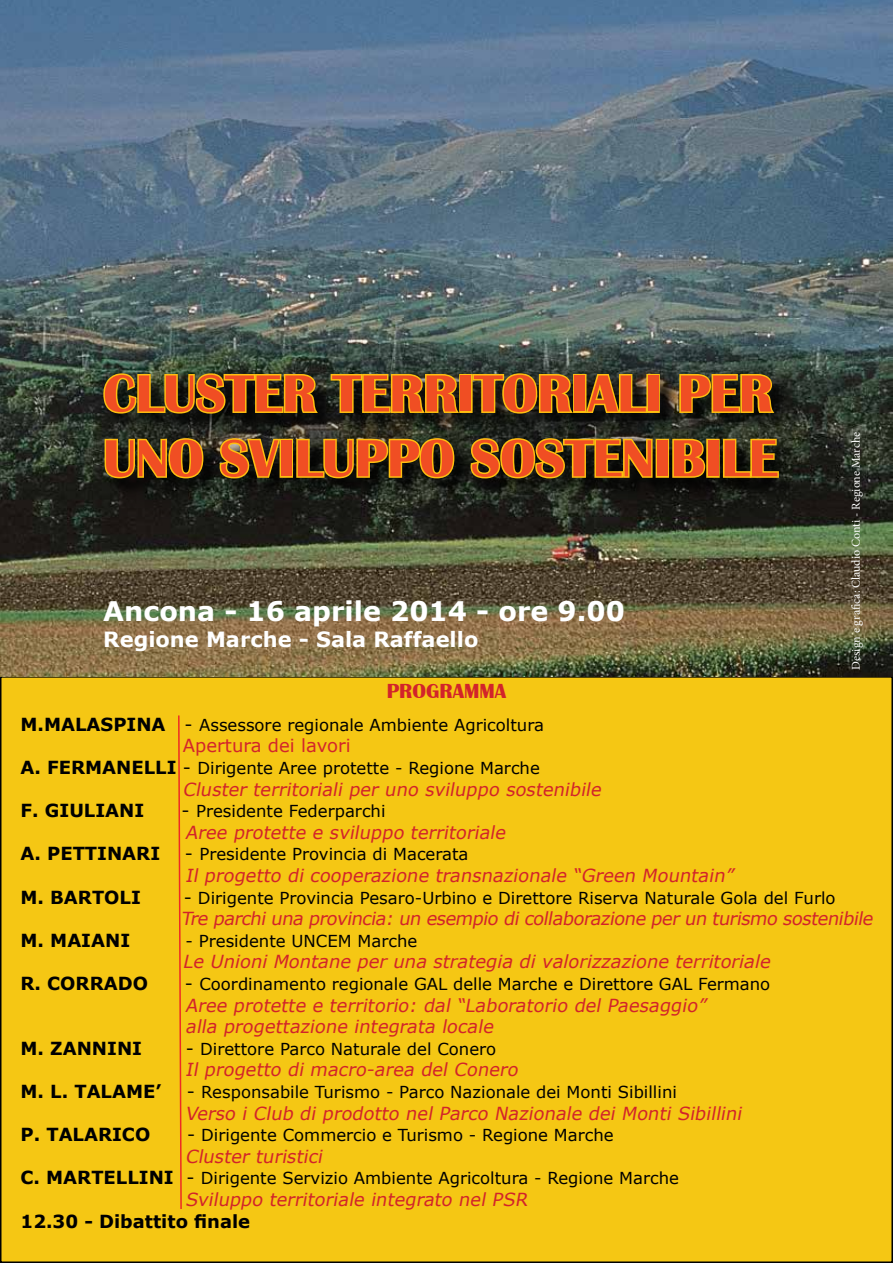
<style>
.page{position:relative;width:893px;height:1263px;background:#fff}
.page>*{position:absolute;margin:0;border:0;box-sizing:border-box;transform-origin:0 0}
.t1{font:700 54px/64.8px "Britannic";color:#f04e23}
.t2{font:700 27px "Verdana";color:#fff}
.t3{font:700 21px "Verdana";color:#fff}
.t4{font:700 21px "Britannic";color:#d2232a}
.t5{font:italic 18px/21.6px "Verdana";color:#d2232a}
.t6{font:700 18px "Verdana";color:#000}
.t7{font:italic 18px "Verdana";color:#d2232a}
.t8{font:18px "Verdana";color:#d3252b}
.t9{font:16.5px "Verdana";color:#000}
.t10{font:12px "Minion Pro";color:#fff}
.s1{font-weight:700;font-size:18px}
.s2{font-size:18px}
</style>
<div class="page">
<div style="left:1px;top:677px;width:891px;height:585px;background:#f5c714"></div>
<svg style="left:178px;top:715px;width:4px;height:494px"></svg>
<img style="left:0;top:0;width:893px;height:676px">
<div style="left:69px;top:337px;width:764px;height:199px;background:#000;opacity:.75"></div>
<div style="left:106px;top:376px;width:691px;height:120px;background:#000;opacity:.75"></div>
<svg style="left:102px;top:372px;width:219px;height:43px;background:#6f5a15"></svg>
<svg style="left:329px;top:372px;width:133px;height:42px;background:#79601a"></svg>
<div style="left:459px;top:374px;width:14px;height:39px;border:3px solid #febe10"></div>
<svg style="left:471px;top:372px;width:105px;height:43px;background:#735c19"></svg>
<div style="left:573px;top:374px;width:13px;height:39px;border:3px solid #febe10"></div>
<svg style="left:584px;top:372px;width:65px;height:42px;background:#735c19"></svg>
<div style="left:646px;top:374px;width:14px;height:39px;border:3px solid #febe10"></div>
<svg style="left:678px;top:372px;width:100px;height:42px;background:#705b15"></svg>
<svg style="left:103px;top:437px;width:102px;height:43px;background:#705912"></svg>
<svg style="left:218px;top:437px;width:64px;height:43px;background:#7a6018"></svg>
<div style="left:280px;top:439px;width:13px;height:39px;border:3px solid #febe10"></div>
<svg style="left:295px;top:437px;width:161px;height:43px;background:#695413"></svg>
<svg style="left:469px;top:437px;width:185px;height:43px;background:#745b12"></svg>
<div style="left:656px;top:439px;width:13px;height:39px;border:3px solid #febe10"></div>
<svg style="left:671px;top:437px;width:36px;height:42px"></svg>
<div style="left:706px;top:439px;width:14px;height:39px;border:3px solid #febe10"></div>
<svg style="left:721px;top:437px;width:59px;height:42px;background:#6a5613"></svg>
<h1 class="t1" style="left:103px;top:362px;width:676px">CLUSTER TERRITORIALI PER<br>UNO SVILUPPO SOSTENIBILE</h1>
<h2 class="t2" style="left:103px;top:592px;width:523px">Ancona - 16 aprile 2014 - ore 9.00</h2>
<p class="t3" style="left:103px;top:624px;width:377px">Regione Marche - Sala Raffaello</p>
<p class="t10" style="left:848px;top:670px;width:240px;rotate:-90deg">Design e grafica: Claudio Conti - Regione Marche</p>
<p class="t4" style="left:387px;top:679px;width:121px">PROGRAMMA</p>
<p class="t9" style="left:21px;top:713px;width:525px"><span class="s1">M.MALASPINA</span> <span class="s2">-</span> Assessore regionale Ambiente Agricoltura</p>
<p class="t8" style="left:183px;top:733px;width:169px">Apertura dei lavori</p>
<p class="t9" style="left:21px;top:757px;width:521px"><span class="s1">A. FERMANELLI</span> <span class="s2">-</span> Dirigente Aree protette - Regione Marche</p>
<p class="t5" style="left:182px;top:778px;width:424px">Cluster territoriali per uno sviluppo sostenibile</p>
<p class="t6" style="left:21px;top:798px;width:125px">F. GIULIANI</p>
<p class="t9" style="left:182px;top:800px;width:205px"><span class="s2">-</span> Presidente Federparchi</p>
<p class="t5" style="left:185px;top:821px;width:326px">Aree protette e sviluppo territoriale</p>
<p class="t6" style="left:21px;top:841px;width:141px">A. PETTINARI</p>
<p class="t9" style="left:185px;top:843px;width:285px"><span class="s2">-</span> Presidente Provincia di Macerata</p>
<p class="t5" style="left:185px;top:864px;width:554px">Il progetto di cooperazione transnazionale “Green Mountain”</p>
<p class="t6" style="left:21px;top:884px;width:122px">M. BARTOLI</p>
<p class="t9" style="left:184px;top:886px;width:653px"><span class="s2">-</span> Dirigente Provincia Pesaro-Urbino e Direttore Riserva Naturale Gola del Furlo</p>
<p class="t5" style="left:181px;top:908px;width:697px">Tre parchiuna provincia:un esempio dicollaborazione perun turismo sostenibile</p>
<p class="t6" style="left:21px;top:927px;width:111px">M. MAIANI</p>
<p class="t9" style="left:186px;top:929px;width:233px">- Presidente UNCEM Marche</p>
<p class="t7" style="left:184px;top:949px;width:589px">Le Unioni Montane per una strategia di valorizzazione territoriale</p>
<p class="t6" style="left:21px;top:971px;width:129px">R. CORRADO</p>
<p class="t9" style="left:185px;top:973px;width:587px"><span class="s2">-</span> Coordinamento regionale GAL delle Marche e Direttore GAL Fermano</p>
<p class="t5" style="left:185px;top:994px;width:526px">Aree protette e territorio: dal “Laboratorio del Paesaggio” alla progettazione integrata locale</p>
<p class="t6" style="left:21px;top:1035px;width:123px">M. ZANNINI</p>
<p class="t9" style="left:186px;top:1037px;width:312px"><span class="s2">-</span> Direttore Parco Naturale del Conero</p>
<p class="t5" style="left:185px;top:1059px;width:338px">Il progetto di macro-area del Conero</p>
<p class="t6" style="left:21px;top:1079px;width:142px">M. L. TALAME’</p>
<p class="t9" style="left:187px;top:1081px;width:492px"><span class="s2">-</span> Responsabile Turismo - Parco Nazionale dei Monti Sibillini</p>
<p class="t5" style="left:185px;top:1102px;width:562px">Verso i Club di prodotto nel Parco Nazionale dei Monti Sibillini</p>
<p class="t6" style="left:21px;top:1122px;width:131px">P. TALARICO</p>
<p class="t9" style="left:187px;top:1124px;width:428px"><span class="s2">-</span> Dirigente Commercio e Turismo - Regione Marche</p>
<p class="t5" style="left:185px;top:1145px;width:143px">Cluster turistici</p>
<p class="t9" style="left:21px;top:1167px;width:660px"><span class="s1">C. MARTELLINI</span> <span class="s2">-</span> Dirigente Servizio Ambiente Agricoltura - Regione Marche</p>
<p class="t5" style="left:185px;top:1188px;width:348px">Sviluppo territoriale integrato nel PSR</p>
<p class="t6" style="left:21px;top:1208px;width:231px">12.30 - Dibattito finale</p>
</div>
